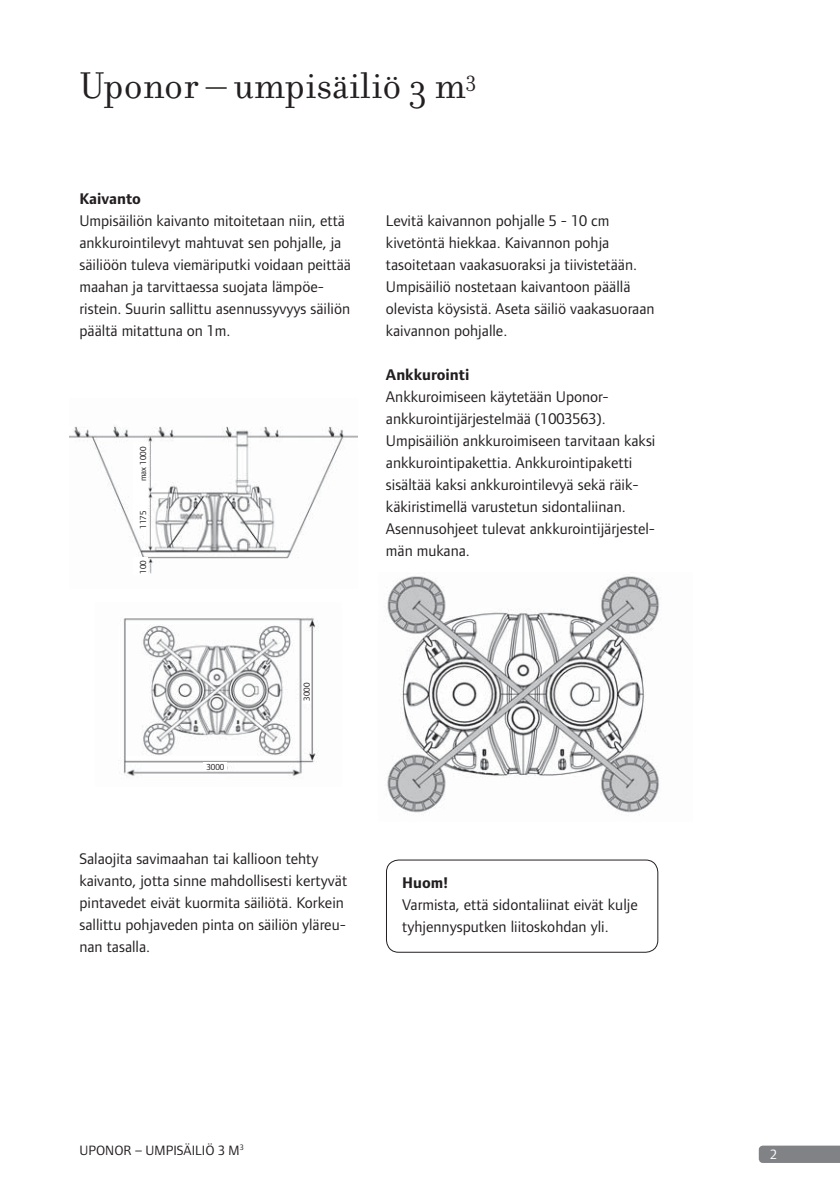
<style>
.page{position:relative;width:840px;height:1191px;background:#fff}
.page>*{position:absolute;margin:0;border:0;box-sizing:border-box;transform-origin:0 0}
.t1{font:40px "Filosofia";color:#231f20}
.t2{font:16px/22px "Foundry Form Sans";color:#231f20}
.t3{font:700 16px "Foundry Form Sans";color:#231f20}
.t4{font:14px "Foundry Form Sans";color:#231f20}
.t5{font:14px "Foundry Form Sans";color:#fff}
.t6{font:9px "Foundry Form Sans";color:#231f20}
.t7{font:8.2px "Foundry Form Sans";color:#231f20}
</style>
<div class="page">
<svg style="left:758px;top:1145px;width:81px;height:18px"></svg>
<img style="left:387px;top:576px;width:274px;height:237px">
<div style="left:386px;top:859px;width:272px;height:93px;border:1px solid #231f20;border-radius:12px"></div>
<img style="left:70px;top:426px;width:287px;height:148px">
<div style="left:133px;top:442px;width:14px;height:87px;background:#fff"></div>
<div style="left:133px;top:557px;width:14px;height:18px;background:#fff"></div>
<img style="left:118px;top:618px;width:201px;height:158px">
<div style="left:302px;top:680px;width:8px;height:23px;background:#fff"></div>
<div style="left:203px;top:763px;width:24px;height:8px;background:#fff"></div>
<h1 class="t1" style="left:79px;top:71px;width:398px">Uponor – umpisäiliö 3 m<sup>3</sup></h1>
<p class="t3" style="left:79px;top:192px;width:63px">Kaivanto</p>
<p class="t2" style="left:79px;top:210px;width:273px">Umpisäiliön kaivanto mitoitetaan niin, että ankkurointilevyt mahtuvat sen pohjalle, ja säiliöön tuleva viemäriputki voidaan peittää maahan ja tarvittaessa suojata lämpöe&shy;ristein. Suurin sallittu asennussyvyys säiliön päältä mitattuna on 1m.</p>
<p class="t6" style="left:139px;top:481px;width:36px;rotate:-90deg">max 1000</p>
<p class="t6" style="left:139px;top:529px;width:19px;rotate:-90deg">1175</p>
<p class="t6" style="left:139px;top:574px;width:15px;rotate:-90deg">100</p>
<p class="t2" style="left:386px;top:210px;width:270px">Levitä kaivannon pohjalle 5 - 10 cm kivetöntä hiekkaa. Kaivannon pohja tasoitetaan vaakasuoraksi ja tiivistetään.<br>Umpisäiliö nostetaan kaivantoon päällä olevista köysistä. Aseta säiliö vaakasuoraan kaivannon pohjalle.</p>
<p class="t3" style="left:386px;top:368px;width:85px">Ankkurointi</p>
<p class="t2" style="left:386px;top:386px;width:271px">Ankkuroimiseen käytetään Uponor&shy;ankkurointijärjestelmää (1003563).<br>Umpisäiliön ankkuroimiseen tarvitaan kaksi ankkurointipakettia. Ankkurointipaketti sisältää kaksi ankkurointilevyä sekä räik&shy;käkiristimellä varustetun sidontaliinan.<br>Asennusohjeet tulevat ankkurointijärjestel&shy;män mukana.</p>
<p class="t6" style="left:206px;top:763px;width:19px">3000</p>
<p class="t6" style="left:303px;top:700px;width:19px;rotate:-90deg">3000</p>
<p class="t2" style="left:79px;top:848px;width:269px">Salaojita savimaahan tai kallioon tehty kaivanto, jotta sinne mahdollisesti kertyvät pintavedet eivät kuormita säiliötä. Korkein sallittu pohjaveden pinta on säiliön yläreu&shy;nan tasalla.</p>
<p class="t3" style="left:402px;top:876px;width:47px">Huom!</p>
<p class="t2" style="left:402px;top:895px;width:237px">Varmista, että sidontaliinat eivät kulje tyhjennysputken liitoskohdan yli.</p>
<p class="t4" style="left:79px;top:1145px;width:162px">UPONOR – UMPISÄILIÖ 3 M</p>
<p class="t5" style="left:769px;top:1149px;width:8px">2</p>
<p class="t7" style="left:240px;top:1144px;width:6px">3</p>
</div>
